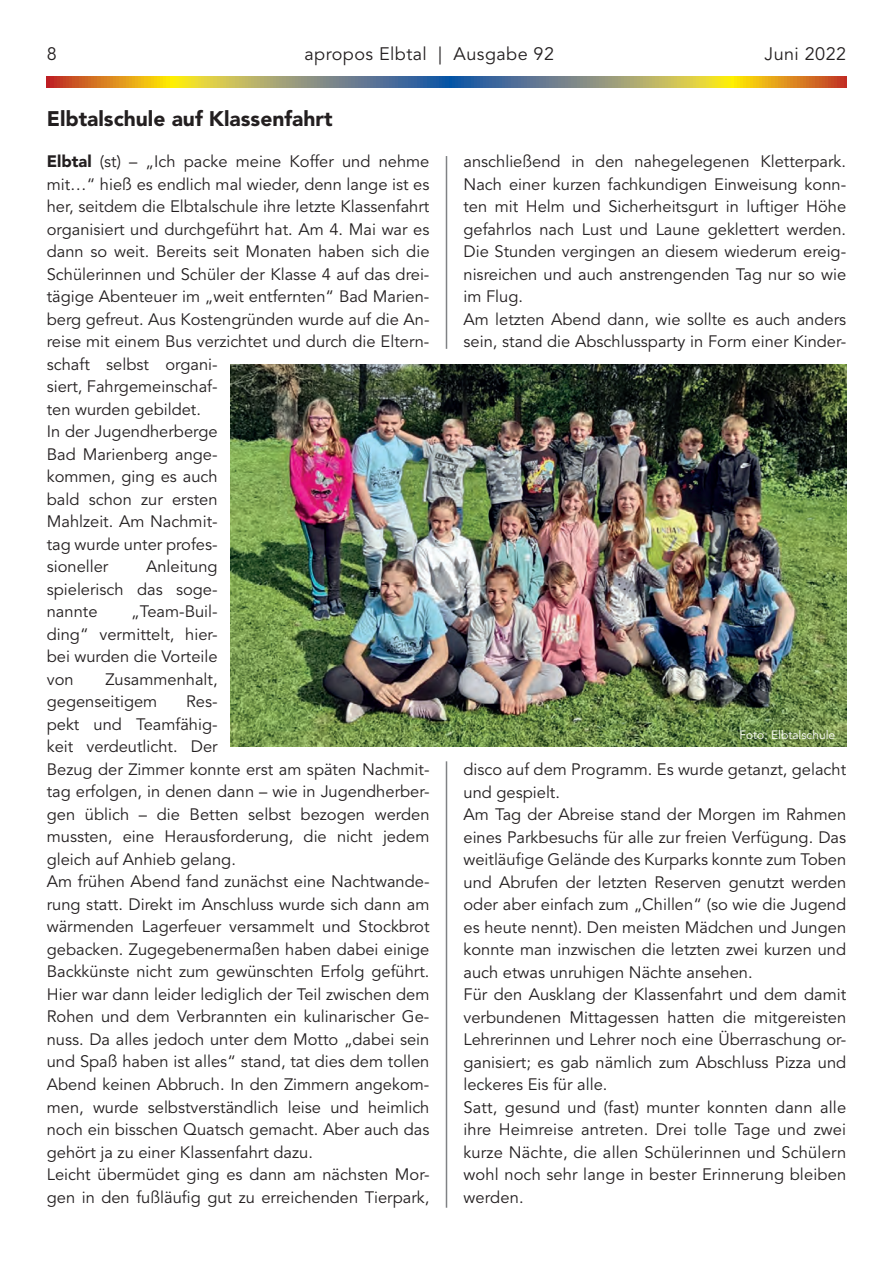
<style>
.page{position:relative;width:893px;height:1263px;background:#fff}
.page>*{position:absolute;margin:0;border:0;box-sizing:border-box;transform-origin:0 0}
.t1{font:900 21px "Avenir LT Std";color:#231f20}
.t2{font:18px "Avenir LT Std";letter-spacing:.025em;color:#231f20}
.t3{font:16.5px/22.5px "Avenir LT Std";color:#231f20}
.t4{font:12px "Avenir LT Std";color:#fff}
.s1{font-weight:900}
</style>
<div class="page">
<svg style="left:47px;top:77px;width:799px;height:10px;background:#a3935b"></svg>
<hr style="left:446px;top:761px;width:1px;height:447px;background:#808285">
<hr style="left:446px;top:156px;width:1px;height:193px;background:#808285">
<img style="left:230px;top:364px;width:616px;height:382px">
<p class="t2" style="left:47px;top:44px;width:12px">8</p>
<p class="t2" style="left:304px;top:44px;width:251px">apropos Elbtal | Ausgabe 92</p>
<p class="t2" style="left:764px;top:44px;width:83px">Juni 2022</p>
<p class="t1" style="left:47px;top:106px;width:287px">Elbtalschule auf Klassenfahrt</p>
<p class="t3" style="left:47px;top:151px;width:384px"><span class="s1">Elbtal</span> (st) – „Ich packe meine Koffer und nehme mit…“ hieß es endlich mal wieder, denn lange ist es her, seitdem die Elbtalschule ihre letzte Klassenfahrt organisiert und durchgeführt hat. Am 4. Mai war es dann so weit. Bereits seit Monaten haben sich die Schülerinnen und Schüler der Klasse 4 auf das drei&shy;tägige Abenteuer im „weit entfernten“ Bad Marien&shy;berg gefreut. Aus Kostengründen wurde auf die An&shy;reise mit einem Bus verzichtet und durch die Eltern&shy;schaft selbst organi-<br>siert, Fahrgemeinschaf-<br>ten wurden gebildet.<br>In der Jugendherberge<br>Bad Marienberg ange-<br>kommen, ging es auch<br>bald schon zur ersten<br>Mahlzeit. Am Nachmit-<br>tag wurde unter profes-<br>sioneller</p>
<p class="t3" style="left:47px;top:556px;width:172px;text-align:justify;text-indent:99px">Anleitung spielerisch das soge&shy;nannte</p>
<p class="t3" style="left:47px;top:601px;width:172px;text-align:justify;text-indent:84px">„Team-Buil&shy;ding“ vermittelt, hier&shy;bei wurden die Vorteile von</p>
<p class="t3" style="left:47px;top:668px;width:172px;text-indent:59px">Zusammenhalt, gegenseitigem</p>
<p class="t3" style="left:47px;top:691px;width:384px;text-indent:139px">Res-<br>pekt und Teamfähig-<br>keit verdeutlicht. Der<br>Bezug der Zimmer konnte erst am späten Nachmit&shy;tag erfolgen, in denen dann – wie in Jugendherber&shy;gen üblich – die Betten selbst bezogen werden mussten, eine Herausforderung, die nicht jedem gleich auf Anhieb gelang.<br>Am frühen Abend fand zunächst eine Nachtwande&shy;rung statt. Direkt im Anschluss wurde sich dann am wärmenden Lagerfeuer versammelt und Stockbrot gebacken. Zugegebenermaßen haben dabei einige Backkünste nicht zum gewünschten Erfolg geführt.<br>Hier war dann leider lediglich der Teil zwischen dem Rohen und dem Verbrannten ein kulinarischer Ge&shy;nuss. Da alles jedoch unter dem Motto „dabei sein und Spaß haben ist alles“ stand, tat dies dem tollen Abend keinen Abbruch. In den Zimmern angekom&shy;men, wurde selbstverständlich leise und heimlich noch ein bisschen Quatsch gemacht. Aber auch das gehört ja zu einer Klassenfahrt dazu.<br>Leicht übermüdet ging es dann am nächsten Mor&shy;gen in den fußläufig gut zu erreichenden Tierpark,</p>
<p class="t3" style="left:463px;top:151px;width:384px">anschließend in den nahegelegenen Kletterpark.<br>Nach einer kurzen fachkundigen Einweisung konn&shy;ten mit Helm und Sicherheitsgurt in luftiger Höhe gefahrlos nach Lust und Laune geklettert werden.<br>Die Stunden vergingen an diesem wiederum ereig&shy;nisreichen und auch anstrengenden Tag nur so wie im Flug.<br>Am letzten Abend dann, wie sollte es auch anders sein, stand die Abschlussparty in Form einer Kinder-</p>
<p class="t4" style="left:739px;top:728px;width:97px">Foto: Elbtalschule</p>
<p class="t3" style="left:463px;top:758px;width:384px">disco auf dem Programm. Es wurde getanzt, gelacht und gespielt.<br>Am Tag der Abreise stand der Morgen im Rahmen eines Parkbesuchs für alle zur freien Verfügung. Das weitläufige Gelände des Kurparks konnte zum Toben und Abrufen der letzten Reserven genutzt werden oder aber einfach zum „Chillen“ (so wie die Jugend es heute nennt). Den meisten Mädchen und Jungen konnte man inzwischen die letzten zwei kurzen und auch etwas unruhigen Nächte ansehen.<br>Für den Ausklang der Klassenfahrt und dem damit verbundenen Mittagessen hatten die mitgereisten Lehrerinnen und Lehrer noch eine Überraschung or&shy;ganisiert; es gab nämlich zum Abschluss Pizza und leckeres Eis für alle.<br>Satt, gesund und (fast) munter konnten dann alle ihre Heimreise antreten. Drei tolle Tage und zwei kurze Nächte, die allen Schülerinnen und Schülern wohl noch sehr lange in bester Erinnerung bleiben werden.</p>
</div>
